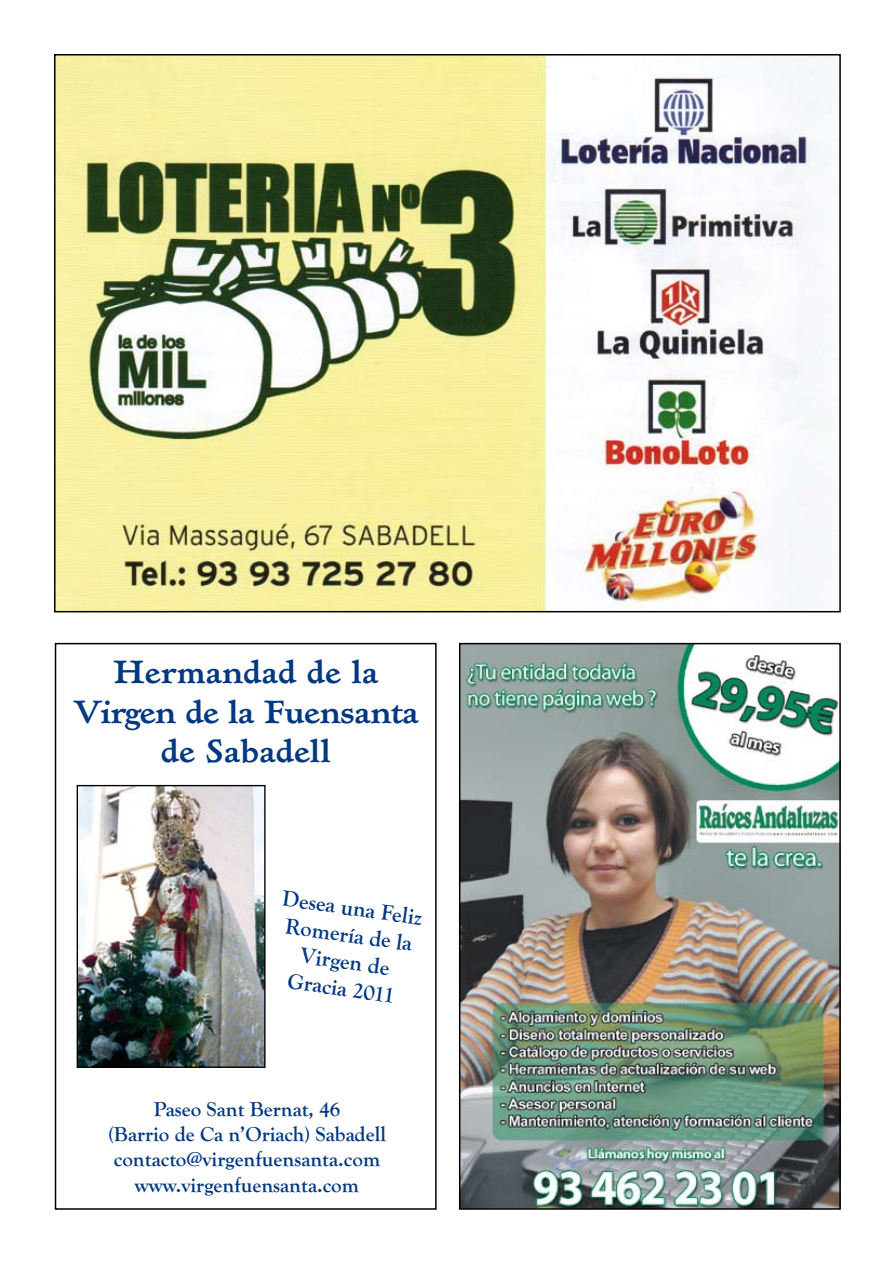
<style>
.page{position:relative;width:893px;height:1263px;background:#fff}
.page>*{position:absolute;margin:0;border:0;box-sizing:border-box;transform-origin:0 0}
.t1{font:700 33px/39.6px "Hadriano";color:#003882;text-align:center}
.t2{font:700 22.5px/27px "Goudy Old Style T";color:#003882;text-align:center}
.t3{font:700 21px/25.2px "Goudy Old Style T";color:#003882;text-align:center}
</style>
<div class="page">
<img style="left:57px;top:57px;width:781px;height:552px">
<img style="left:462px;top:646px;width:376px;height:561px">
<div style="left:459px;top:643px;width:382px;height:567px;border:2px solid #000"></div>
<div style="left:55px;top:643px;width:382px;height:567px;border:2px solid #000"></div>
<img style="left:79px;top:787px;width:185px;height:279px">
<div style="left:77px;top:785px;width:189px;height:283px;border:1px solid #000"></div>
<h1 class="t1" style="left:73px;top:651px;width:347px">Hermandad de la<br>Virgen de la Fuensanta de Sabadell</h1>
<p class="t2" style="left:284px;top:885px;width:143px;rotate:8deg">Desea una Feliz<br>Romería de la<br>Virgen de<br>Gracia 2011</p>
<p class="t3" style="left:108px;top:1097px;width:279px">Paseo Sant Bernat, 46<br>(Barrio de Ca n’Oriach) Sabadell contacto@virgenfuensanta.com www.virgenfuensanta.com</p>
</div>
